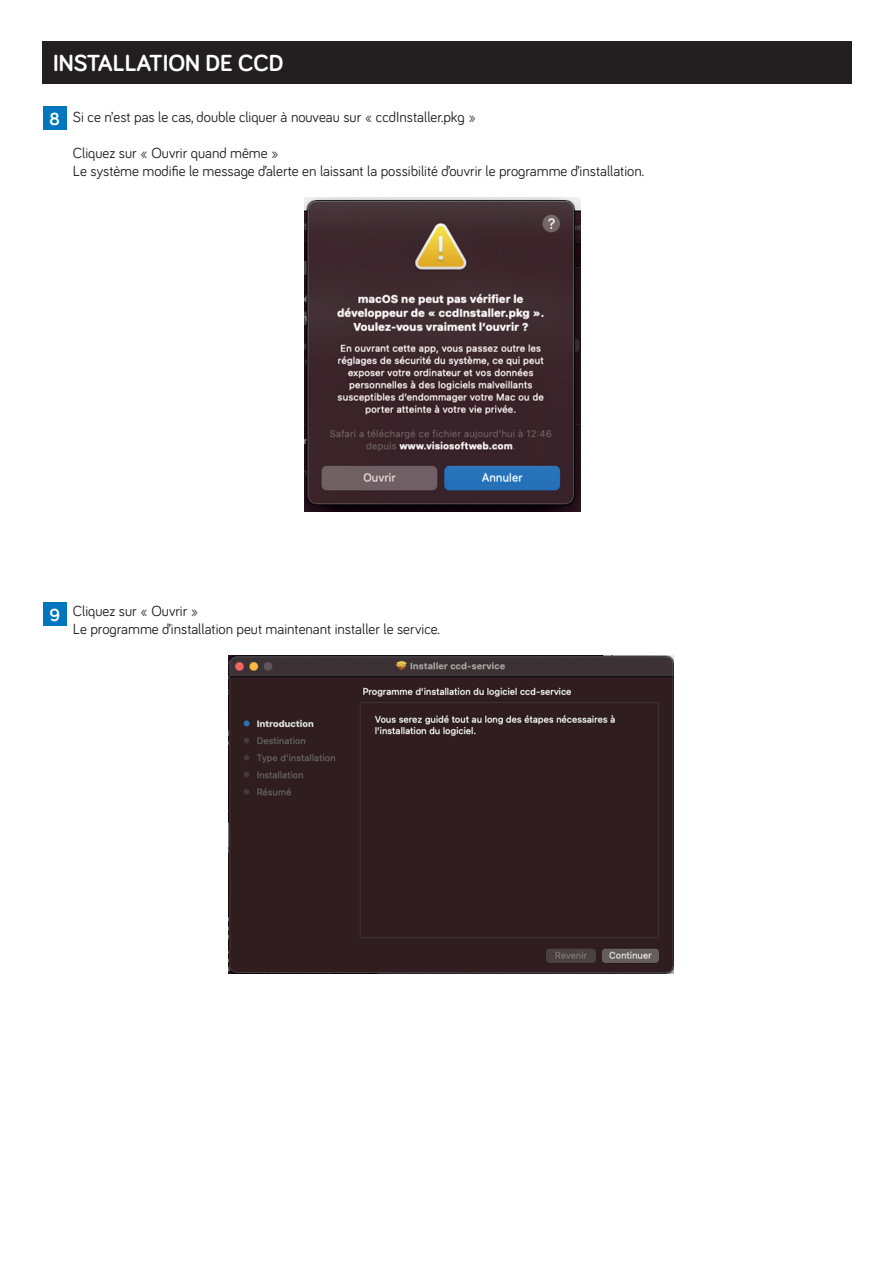
<style>
.page{position:relative;width:893px;height:1263px;background:#fff}
.page>*{position:absolute;margin:0;border:0;box-sizing:border-box;transform-origin:0 0}
.t1{font:700 24px "Bariol";color:#fff}
.t2{font:700 18px "Bariol";color:#fff}
.t3{font:15px/18px "Bariol";color:#231f20}
</style>
<div class="page">
<div style="left:43px;top:41px;width:808px;height:43px;background:#231f20"></div>
<img style="left:305px;top:198px;width:276px;height:313px">
<img style="left:229px;top:656px;width:445px;height:318px">
<div style="left:43px;top:106px;width:23px;height:24px;background:#0076be"></div>
<div style="left:43px;top:602px;width:23px;height:24px;background:#0076be"></div>
<h1 class="t1" style="left:53px;top:46px;width:232px">INSTALLATION DE CCD</h1>
<p class="t2" style="left:49px;top:106px;width:12px">8</p>
<p class="t3" style="left:73px;top:108px;width:405px">Si ce n’est pas le cas, double cliquer à nouveau sur « ccdInstaller.pkg »</p>
<p class="t3" style="left:73px;top:144px;width:573px">Cliquez sur « Ouvrir quand même »<br>Le système modifie le message d’alerte en laissant la possibilité d’ouvrir le programme d’installation.</p>
<p class="t2" style="left:49px;top:602px;width:12px">9</p>
<p class="t3" style="left:73px;top:602px;width:368px">Cliquez sur « Ouvrir »<br>Le programme d’installation peut maintenant installer le service.</p>
</div>
